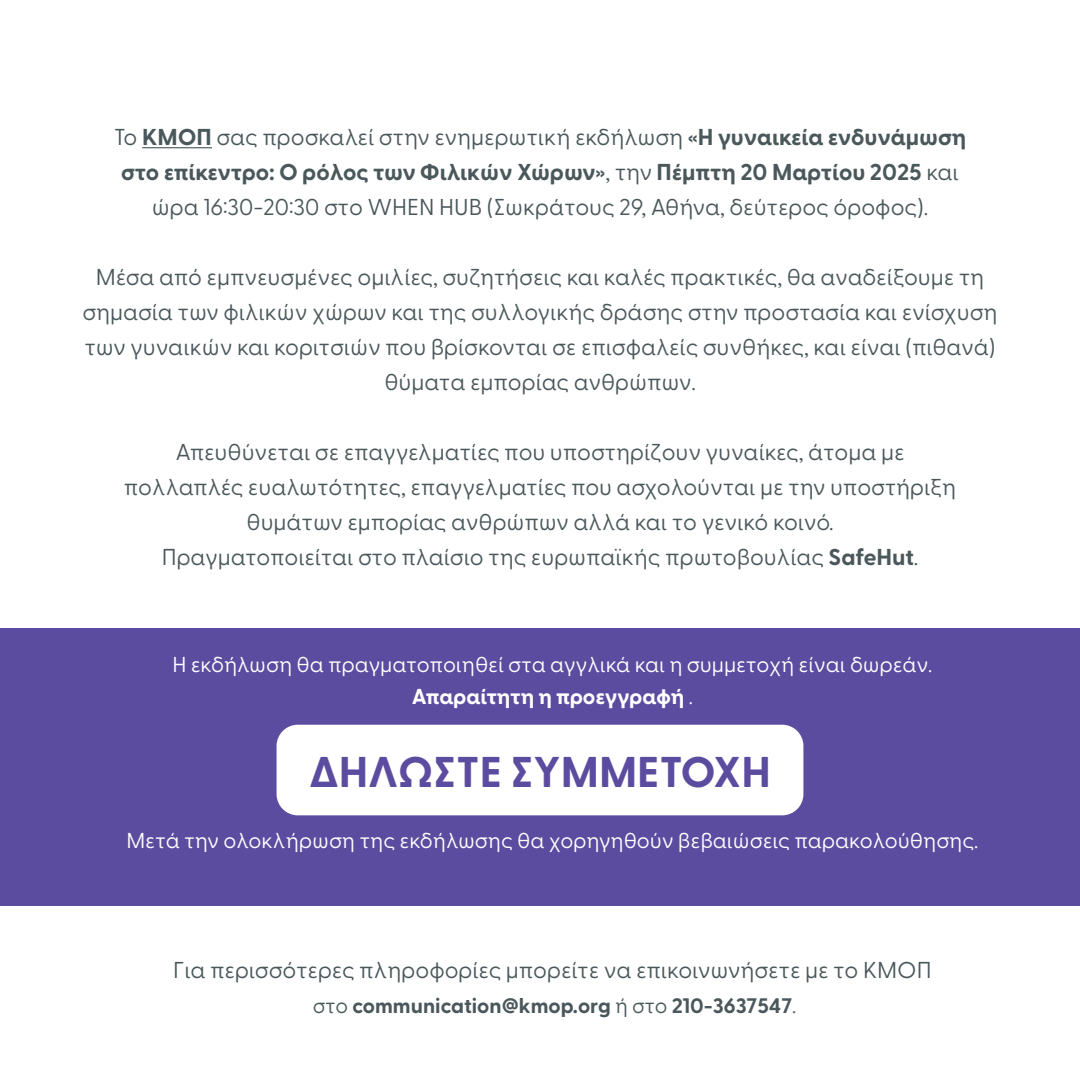
<style>
.page{position:relative;width:1080px;height:1073px;background:#fff}
.page>*{position:absolute;margin:0;border:0;box-sizing:border-box;transform-origin:0 0}
.t1{font:700 43px "Greycliff CF";color:#5c4ca0}
.t2{font:23px/35px "Greycliff CF";color:#4b585b;text-align:center}
.t3{font:21.6px/32.4px "Greycliff CF";color:#fff;text-align:center}
.t4{font:700 21px "Greycliff CF";color:#4b585b}
.s1{font-weight:700}
.s2{font-weight:400}
</style>
<div class="page">
<hr style="left:142px;top:147px;width:70px;height:1px;background:#4b585b">
<div style="left:0;top:628px;width:1080px;height:278px;background:#5c4ca0"></div>
<div style="left:277px;top:725px;width:526px;height:90px;background:#fff;border-radius:21px"></div>
<p class="t2" style="left:114px;top:118px;width:854px">Το <span class="s1">KMOΠ</span> σας προσκαλεί στην ενημερωτική εκδήλωση <span class="s1">«Η γυναικεία ενδυνάμωση στο επίκεντρο: Ο ρόλος των Φιλικών Χώρων»</span>, την <span class="s1">Πέμπτη 20 Μαρτίου 2025</span> και ώρα 16:30-20:30 στο WHEN HUB (Σωκράτους 29, Αθήνα, δεύτερος όροφος).</p>
<p class="t2" style="left:82px;top:258px;width:917px">Μέσα από εμπνευσμένες ομιλίες, συζητήσεις και καλές πρακτικές, θα αναδείξουμε τη σημασία των φιλικών χώρων και της συλλογικής δράσης στην προστασία και ενίσχυση των γυναικών και κοριτσιών που βρίσκονται σε επισφαλείς συνθήκες, και είναι (πιθανά) θύματα εμπορίας ανθρώπων.</p>
<p class="t2" style="left:124px;top:433px;width:834px">Απευθύνεται σε επαγγελματίες που υποστηρίζουν γυναίκες, άτομα με πολλαπλές ευαλωτότητες, επαγγελματίες που ασχολούνται με την υποστήριξη θυμάτων εμπορίας ανθρώπων αλλά και το γενικό κοινό.<br>Πραγματοποιείται στο πλαίσιο της ευρωπαϊκής πρωτοβουλίας <span class="s1">SafeHut</span>.</p>
<p class="t3" style="left:172px;top:647px;width:762px">Η εκδήλωση θα πραγματοποιηθεί στα αγγλικά και η συμμετοχή είναι δωρεάν.<br><span class="s1">Απαραίτητη η προεγγραφή</span> .</p>
<h1 class="t1" style="left:309px;top:739px;width:463px">ΔΗΛΩΣΤΕ ΣΥΜΜΕΤΟΧΗ</h1>
<p class="t3" style="left:126px;top:823px;width:854px">Μετά την ολοκλήρωση της εκδήλωσης θα χορηγηθούν βεβαιώσεις παρακολούθησης.</p>
<p class="t2" style="left:173px;top:951px;width:760px">Για περισσότερες πληροφορίες μπορείτε να επικοινωνήσετε με το ΚΜΟΠ</p>
<p class="t4" style="left:313px;top:990px;width:485px"><span class="s2">στο</span> communication@kmop.org <span class="s2">ή στο</span> 210-3637547<span class="s2">.</span></p>
</div>
